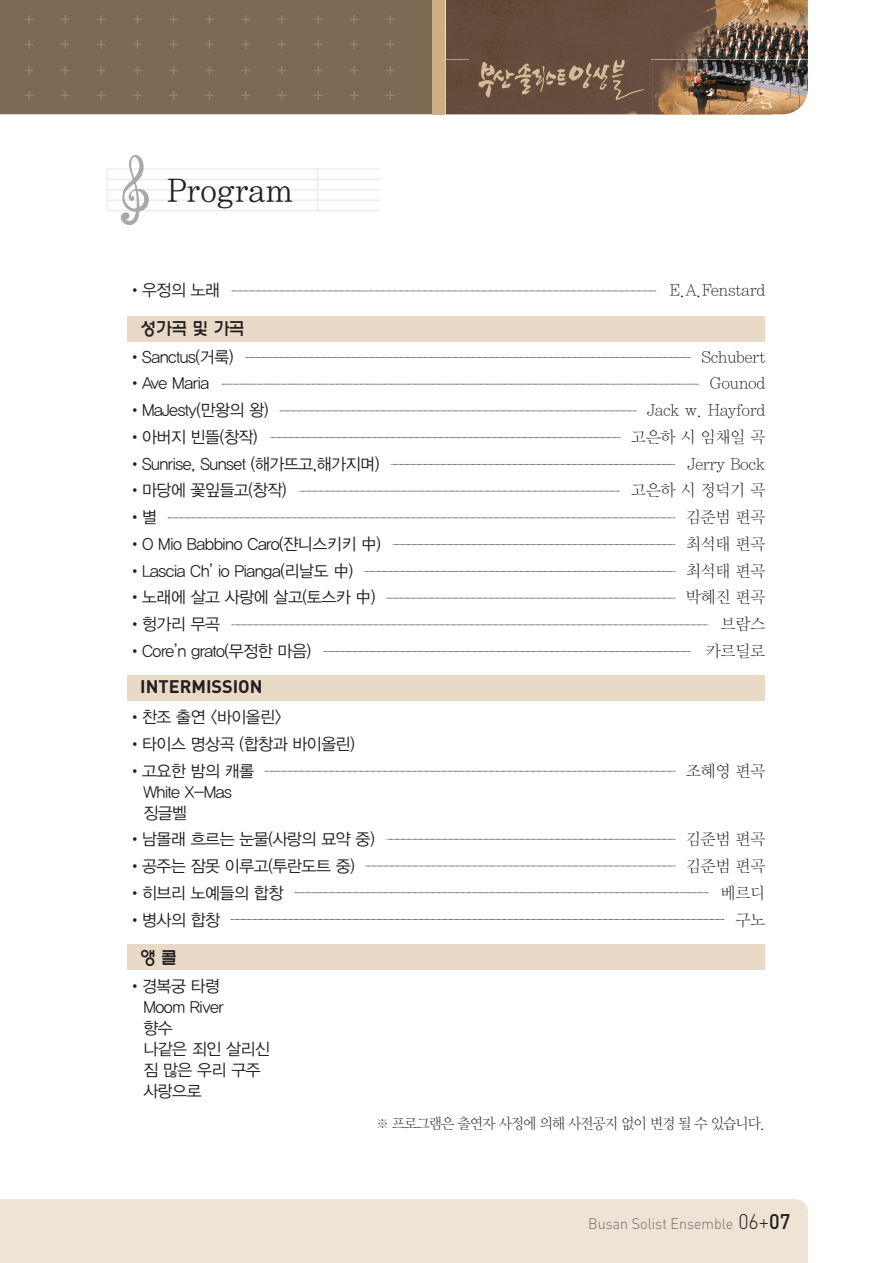
<style>
.page{position:relative;width:893px;height:1263px;background:#fff}
.page>*{position:absolute;margin:0;border:0;box-sizing:border-box;transform-origin:0 0}
.t1{font:33px "Y Mj O13";letter-spacing:-.075em;color:#231f20;scale:.95 1}
.t2{font:21px/25.5px "DIN";color:#948370;text-align:justify}
.t3{font:700 18px "DIN";color:#231f20}
.t4{font:18px "HY Wul Nun Medium Pro";color:#231f20;scale:.9 1}
.t5{font:16.5px/21px "YDVYGO12";letter-spacing:-.025em;color:#231f20}
.t6{font:16.5px "YDVY Mj O11";letter-spacing:-.025em;color:#231f20}
.t7{font:15px "YDVY Mj O11";letter-spacing:-.075em;color:#231f20;scale:.95 1}
.t8{font:300 15px "DIN";color:#6c6d70;scale:.95 1}
.s1{font-size:21px;color:#231f20}
.s2{font-weight:500;font-size:21px;color:#231f20}
</style>
<div class="page">
<div style="left:0;top:1199px;width:808px;height:64px;background:#eee3d4"></div>
<div style="left:0;top:52px;width:433px;height:62px;background:#7c6954"></div>
<div style="left:0;top:0;width:445px;height:52px;background:#7c6954"></div>
<div style="left:433px;top:0;width:339px;height:114px;background:#ceae87"></div>
<img style="left:653px;top:60px;width:155px;height:54px">
<div style="left:446px;top:60px;width:207px;height:54px;background:#654d3d"></div>
<img style="left:446px;top:0;width:362px;height:60px">
<img style="left:469px;top:54px;width:181px;height:52px">
<hr style="left:107px;top:168px;width:273px;height:2px;background:#ececee">
<hr style="left:107px;top:179px;width:273px;height:1px;background:#ececee">
<hr style="left:107px;top:189px;width:273px;height:2px;background:#ececee">
<hr style="left:107px;top:199px;width:273px;height:2px;background:#ececee">
<hr style="left:107px;top:210px;width:273px;height:1px;background:#ececee">
<hr style="left:106px;top:168px;width:2px;height:43px;background:#ececee">
<hr style="left:317px;top:168px;width:1px;height:43px;background:#ececee">
<svg style="left:121px;top:155px;width:28px;height:70px"></svg>
<svg style="left:245px;top:357px;width:446px;height:1px"></svg>
<svg style="left:232px;top:291px;width:424px;height:1px"></svg>
<svg style="left:222px;top:384px;width:478px;height:1px"></svg>
<svg style="left:279px;top:411px;width:358px;height:1px"></svg>
<svg style="left:270px;top:437px;width:351px;height:1px"></svg>
<svg style="left:390px;top:464px;width:286px;height:1px"></svg>
<svg style="left:298px;top:491px;width:322px;height:1px"></svg>
<svg style="left:168px;top:518px;width:508px;height:1px"></svg>
<svg style="left:393px;top:544px;width:283px;height:1px"></svg>
<svg style="left:364px;top:571px;width:312px;height:1px"></svg>
<svg style="left:264px;top:771px;width:412px;height:1px"></svg>
<svg style="left:386px;top:839px;width:290px;height:1px"></svg>
<svg style="left:365px;top:866px;width:311px;height:1px"></svg>
<svg style="left:295px;top:892px;width:414px;height:1px"></svg>
<svg style="left:230px;top:919px;width:495px;height:1px"></svg>
<svg style="left:385px;top:598px;width:291px;height:1px"></svg>
<svg style="left:231px;top:624px;width:478px;height:1px"></svg>
<svg style="left:323px;top:651px;width:368px;height:1px"></svg>
<div style="left:128px;top:316px;width:637px;height:26px;background:#e9dac7"></div>
<div style="left:128px;top:945px;width:637px;height:25px;background:#e9dac7"></div>
<div style="left:128px;top:675px;width:637px;height:25px;background:#e9dac7"></div>
<p class="t2" style="left:24px;top:5px;width:374px">+++++++++++ +++++++++++ +++++++++++ +++++++++++</p>
<h1 class="t1" style="left:166px;top:169px;width:136px">Program</h1>
<p class="t5" style="left:128px;top:280px;width:94px">•우정의 노래</p>
<p class="t6" style="left:669px;top:281px;width:98px">E.A.Fenstard</p>
<p class="t4" style="left:140px;top:319px;width:117px">성가곡 및 가곡</p>
<p class="t5" style="left:128px;top:346px;width:107px">•Sanctus(거룩)</p>
<p class="t6" style="left:701px;top:347px;width:65px">Schubert</p>
<p class="t5" style="left:128px;top:373px;width:83px">•Ave Maria</p>
<p class="t6" style="left:710px;top:374px;width:57px">Gounod</p>
<p class="t5" style="left:128px;top:400px;width:142px">•MaJesty(만왕의 왕)</p>
<p class="t6" style="left:647px;top:400px;width:120px">Jack w. Hayford</p>
<p class="t5" style="left:128px;top:426px;width:132px">•아버지 빈뜰(창작)</p>
<p class="t6" style="left:631px;top:427px;width:136px">고은하 시 임채일 곡</p>
<p class="t5" style="left:128px;top:453px;width:253px">•Sunrise, Sunset (해가뜨고,해가지며)</p>
<p class="t6" style="left:688px;top:454px;width:79px">Jerry Bock</p>
<p class="t5" style="left:128px;top:480px;width:160px">•마당에 꽃잎들고(창작)</p>
<p class="t6" style="left:631px;top:481px;width:136px">고은하 시 정덕기 곡</p>
<p class="t5" style="left:128px;top:507px;width:31px">•별</p>
<p class="t6" style="left:686px;top:507px;width:81px">김준범 편곡</p>
<p class="t5" style="left:128px;top:533px;width:255px">•O Mio Babbino Caro(쟌니스키키 中)</p>
<p class="t6" style="left:686px;top:534px;width:81px">최석태 편곡</p>
<p class="t5" style="left:128px;top:560px;width:227px">•Lascia Ch’ io Pianga(리날도 中)</p>
<p class="t6" style="left:686px;top:561px;width:81px">최석태 편곡</p>
<p class="t5" style="left:128px;top:587px;width:249px">•노래에 살고 사랑에 살고(토스카 中)</p>
<p class="t6" style="left:686px;top:588px;width:81px">박혜진 편곡</p>
<p class="t5" style="left:128px;top:614px;width:94px">•헝가리 무곡</p>
<p class="t6" style="left:721px;top:614px;width:46px">브람스</p>
<p class="t5" style="left:128px;top:640px;width:185px">•Core’n grato(무정한 마음)</p>
<p class="t6" style="left:706px;top:641px;width:61px">카르딜로</p>
<p class="t3" style="left:140px;top:676px;width:124px">INTERMISSION</p>
<p class="t5" style="left:128px;top:707px;width:156px">•찬조 출연 〈바이올린〉</p>
<p class="t5" style="left:128px;top:733px;width:229px">•타이스 명상곡 (합창과 바이올린)</p>
<p class="t5" style="left:128px;top:760px;width:128px">•고요한 밤의 캐롤</p>
<p class="t6" style="left:686px;top:761px;width:81px">조혜영 편곡</p>
<p class="t5" style="left:143px;top:781px;width:90px">White X-Mas 징글벨</p>
<p class="t5" style="left:128px;top:829px;width:249px">•남몰래 흐르는 눈물(사랑의 묘약 중)</p>
<p class="t6" style="left:686px;top:830px;width:81px">김준범 편곡</p>
<p class="t5" style="left:128px;top:856px;width:229px">•공주는 잠못 이루고(투란도트 중)</p>
<p class="t6" style="left:686px;top:856px;width:81px">김준범 편곡</p>
<p class="t5" style="left:128px;top:882px;width:157px">•히브리 노예들의 합창</p>
<p class="t6" style="left:721px;top:883px;width:46px">베르디</p>
<p class="t5" style="left:128px;top:909px;width:94px">•병사의 합창</p>
<p class="t6" style="left:735px;top:910px;width:31px">구노</p>
<p class="t4" style="left:140px;top:948px;width:42px">앵 콜</p>
<p class="t5" style="left:143px;top:975px;width:128px;text-indent:-16px">•경복궁 타령<br>Moom River<br>향수<br>나같은 죄인 살리신 짐 많은 우리 구주 사랑으로</p>
<p class="t7" style="left:376px;top:1115px;width:412px">※ 프로그램은 출연자 사정에 의해 사전공지 없이 변경 될 수 있습니다.</p>
<p class="t8" style="left:588px;top:1215px;width:214px">Busan Solist Ensemble <span class="s1">06+</span><span class="s2">07</span></p>
</div>
